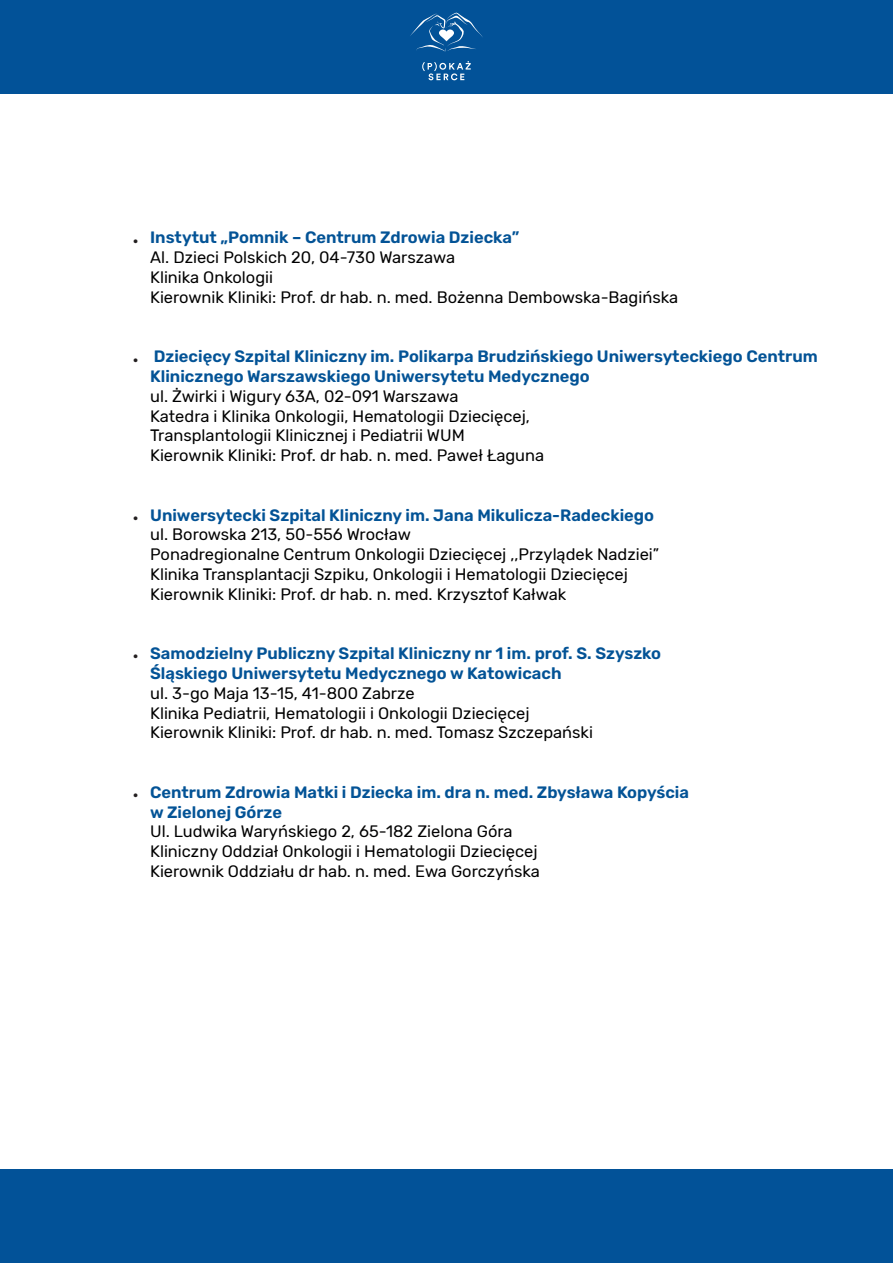
<style>
.page{position:relative;width:893px;height:1263px;background:#fff}
.page>*{position:absolute;margin:0;border:0;box-sizing:border-box;transform-origin:0 0}
.t1{font:18px "Myriad Pro";color:#231f20}
.t2{font:16.5px/19.8px "Rubik";color:#000001}
.t3{font:600 16.5px/19.8px "Rubik";color:#035396}
</style>
<div class="page">
<div style="left:0;top:0;width:893px;height:93px;background:#025298"></div>
<div style="left:0;top:1170px;width:893px;height:93px;background:#025298"></div>
<svg style="left:422px;top:61px;width:49px;height:19px"></svg>
<svg style="left:410px;top:12px;width:73px;height:40px"></svg>
<p class="t1" style="left:133px;top:229px;width:7px">•</p>
<p class="t3" style="left:150px;top:228px;width:371px">Instytut „Pomnik – Centrum Zdrowia Dziecka”</p>
<p class="t2" style="left:150px;top:248px;width:529px">Al. Dzieci Polskich 20, 04-730 Warszawa<br>Klinika Onkologii<br>Kierownik Kliniki: Prof. dr hab. n. med. Bożenna Dembowska-Bagińska</p>
<p class="t1" style="left:133px;top:348px;width:7px">•</p>
<p class="t3" style="left:150px;top:347px;width:669px">Dziecięcy Szpital Kliniczny im. Polikarpa Brudzińskiego Uniwersyteckiego Centrum<br>Klinicznego Warszawskiego Uniwersytetu Medycznego</p>
<p class="t2" style="left:150px;top:387px;width:396px">ul. Żwirki i Wigury 63A, 02-091 Warszawa<br>Katedra i Klinika Onkologii, Hematologii Dziecięcej, Transplantologii Klinicznej i Pediatrii WUM<br>Kierownik Kliniki: Prof. dr hab. n. med. Paweł Łaguna</p>
<p class="t1" style="left:133px;top:506px;width:7px">•</p>
<p class="t3" style="left:150px;top:505px;width:505px">Uniwersytecki Szpital Kliniczny im. Jana Mikulicza-Radeckiego</p>
<p class="t2" style="left:150px;top:525px;width:511px">ul. Borowska 213, 50-556 Wrocław<br>Ponadregionalne Centrum Onkologii Dziecięcej ,,Przylądek Nadziei” Klinika Transplantacji Szpiku, Onkologii i Hematologii Dziecięcej Kierownik Kliniki: Prof. dr hab. n. med. Krzysztof Kałwak</p>
<p class="t1" style="left:133px;top:644px;width:7px">•</p>
<p class="t3" style="left:150px;top:644px;width:513px">Samodzielny Publiczny Szpital Kliniczny nr 1 im. prof. S. Szyszko<br>Śląskiego Uniwersytetu Medycznego w Katowicach</p>
<p class="t2" style="left:150px;top:684px;width:444px">ul. 3-go Maja 13-15, 41-800 Zabrze<br>Klinika Pediatrii, Hematologii i Onkologii Dziecięcej<br>Kierownik Kliniki: Prof. dr hab. n. med. Tomasz Szczepański</p>
<p class="t1" style="left:133px;top:783px;width:7px">•</p>
<p class="t3" style="left:150px;top:783px;width:540px">Centrum Zdrowia Matki i Dziecka im. dra n. med. Zbysława Kopyścia w Zielonej Górze</p>
<p class="t2" style="left:150px;top:822px;width:391px">Ul. Ludwika Waryńskiego 2, 65-182 Zielona Góra<br>Kliniczny Oddział Onkologii i Hematologii Dziecięcej<br>Kierownik Oddziału dr hab. n. med. Ewa Gorczyńska</p>
</div>
